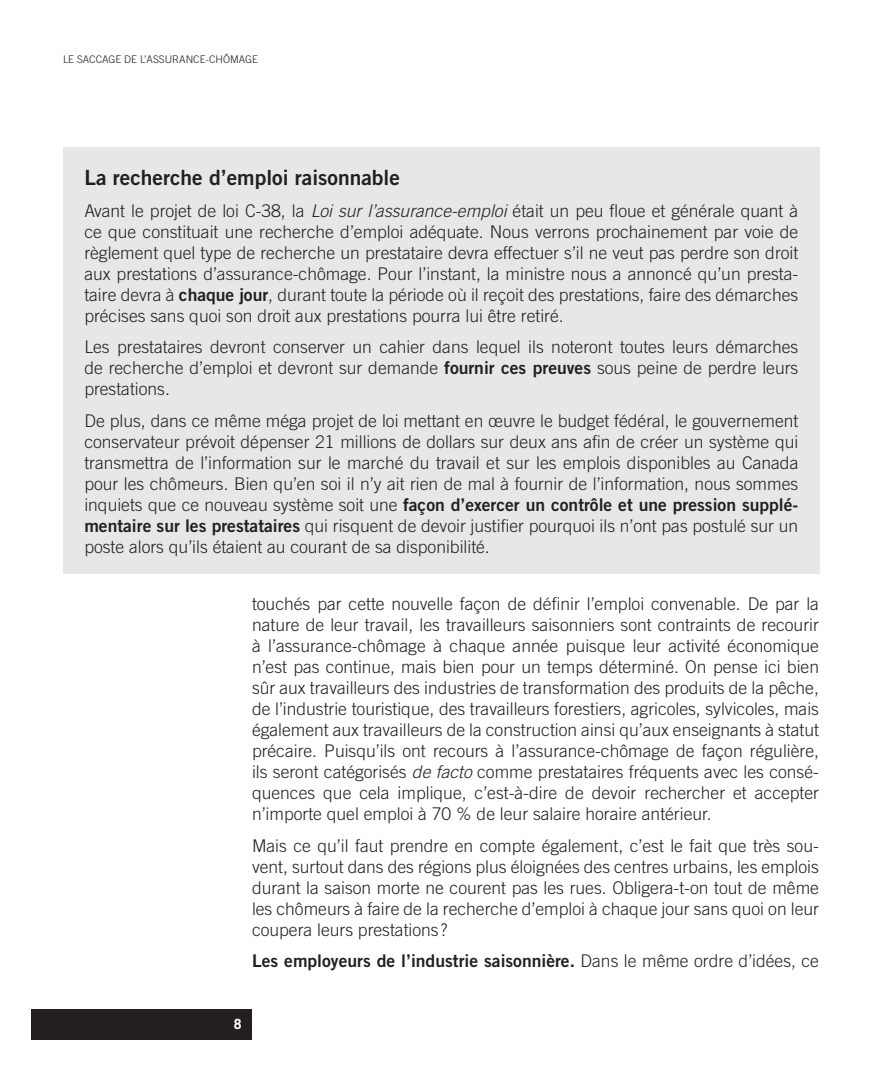
<style>
.page{position:relative;width:882px;height:1071px;background:#fff}
.page>*{position:absolute;margin:0;border:0;box-sizing:border-box;transform-origin:0 0}
.t1{font:21px "Trade Gothic Bold Two";color:#231f20}
.t2{font:300 17.5px/21px "Trade Gothic";color:#231f20;text-align:justify}
.t3{font:17.5px "Trade Gothic Bold Two";color:#231f20}
.t4{font:700 14px "Trade Gothic";color:#fff}
.t5{font:300 10.5px "Trade Gothic";color:#231f20}
.s1{font-style:italic}
.s2{font-family:"Trade Gothic Bold Two";font-weight:400}
.s3{font-family:"Trade Gothic";font-weight:300}
</style>
<div class="page">
<div style="left:32px;top:1009px;width:220px;height:31px;background:#231f20"></div>
<div style="left:63px;top:147px;width:756px;height:427px;background:#e6e7e9"></div>
<p class="t5" style="left:63px;top:53px;width:197px">le saccage de l’assurance-chômage</p>
<p class="t1" style="left:84px;top:164px;width:317px">La recherche d’emploi raisonnable</p>
<p class="t2" style="left:84px;top:200px;width:716px">Avant le projet de loi C-38, la <span class="s1">Loi sur l’assurance-emploi</span> était un peu floue et générale quant à ce que constituait une recherche d’emploi adéquate. Nous verrons prochainement par voie de règlement quel type de recherche un prestataire devra effectuer s’il ne veut pas perdre son droit aux prestations d’assurance-chômage. Pour l’instant, la ministre nous a annoncé qu’un presta&shy;taire devra à <span class="s2">chaque jour</span>, durant toute la période où il reçoit des prestations, faire des démarches précises sans quoi son droit aux prestations pourra lui être retiré.</p>
<p class="t2" style="left:84px;top:336px;width:716px">Les prestataires devront conserver un cahier dans lequel ils noteront toutes leurs démarches de recherche d’emploi et devront sur demande <span class="s2">fournir ces preuves</span> sous peine de perdre leurs prestations.</p>
<p class="t2" style="left:84px;top:410px;width:716px">De plus, dans ce même méga projet de loi mettant en œuvre le budget fédéral, le gouvernement conservateur prévoit dépenser 21 millions de dollars sur deux ans afin de créer un système qui transmettra de l’information sur le marché du travail et sur les emplois disponibles au Canada pour les chômeurs. Bien qu’en soi il n’y ait rien de mal à fournir de l’information, nous sommes</p>
<p class="t3" style="left:84px;top:493px;width:716px"><span class="s3">inquiets que ce nouveau système soit une</span> façon d’exercer un contrôle et une pression supplé-</p>
<p class="t2" style="left:84px;top:515px;width:715px"><span class="s2">mentaire sur les prestataires</span> qui risquent de devoir justifier pourquoi ils n’ont pas postulé sur un poste alors qu’ils étaient au courant de sa disponibilité.</p>
<p class="t2" style="left:252px;top:593px;width:569px">touchés par cette nouvelle façon de définir l’emploi convenable. De par la nature de leur travail, les travailleurs saisonniers sont contraints de recourir à l’assurance-chômage à chaque année puisque leur activité économique n’est pas continue, mais bien pour un temps déterminé. On pense ici bien sûr aux travailleurs des industries de transformation des produits de la pêche, de l’industrie touristique, des travailleurs forestiers, agricoles, sylvicoles, mais également aux travailleurs de la construction ainsi qu’aux enseignants à statut précaire. Puisqu’ils ont recours à l’assurance-chômage de façon régulière, ils seront catégorisés <span class="s1">de facto</span> comme prestataires fréquents avec les consé&shy;quences que cela implique, c’est-à-dire de devoir rechercher et accepter n’importe quel emploi à 70 % de leur salaire horaire antérieur.</p>
<p class="t2" style="left:252px;top:835px;width:569px">Mais ce qu’il faut prendre en compte également, c’est le fait que très sou&shy;vent, surtout dans des régions plus éloignées des centres urbains, les emplois durant la saison morte ne courent pas les rues. Obligera-t-on tout de même les chômeurs à faire de la recherche d’emploi à chaque jour sans quoi on leur coupera leurs prestations ?</p>
<p class="t3" style="left:252px;top:950px;width:568px">Les employeurs de l’industrie saisonnière. <span class="s3">Dans le même ordre d’idées, ce</span></p>
<p class="t4" style="left:234px;top:1015px;width:9px">8</p>
</div>
